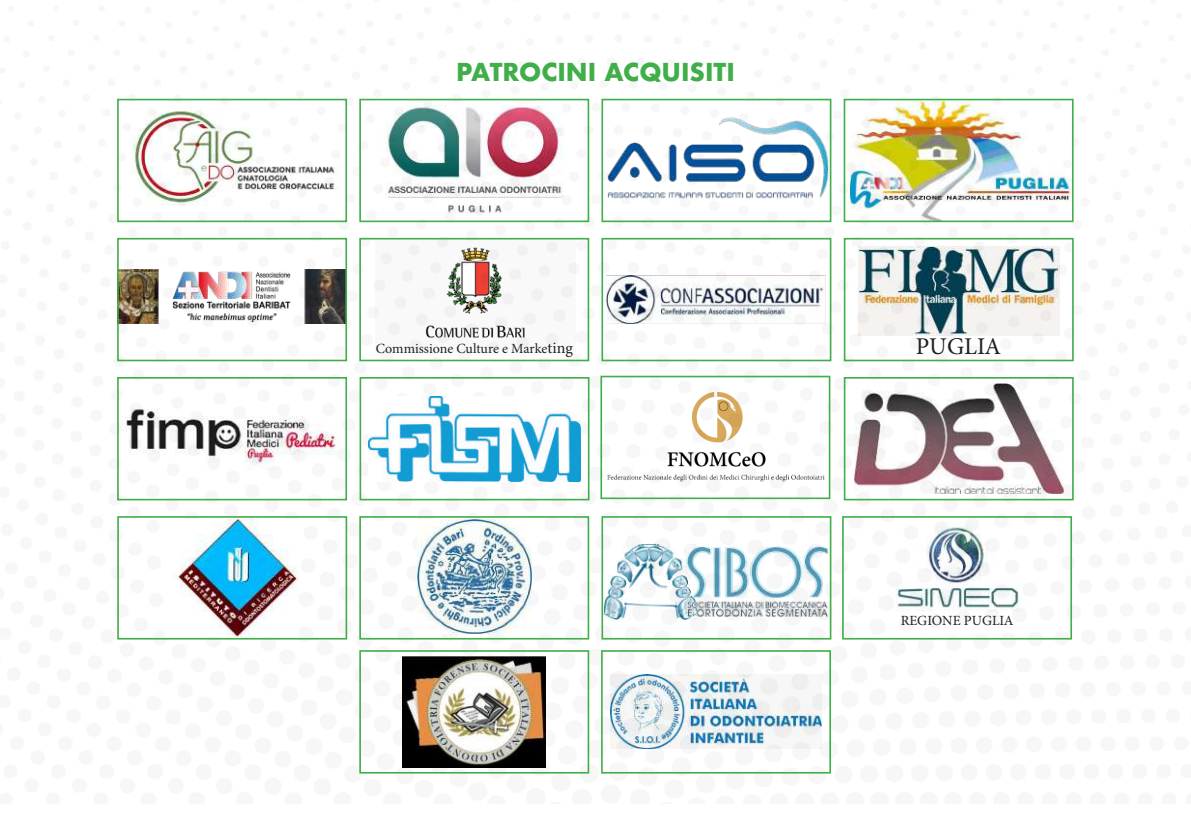
<style>
.page{position:relative;width:1191px;height:840px;background:#fff}
.page>*{position:absolute;margin:0;border:0;box-sizing:border-box;transform-origin:0 0}
.t1{font:700 24px "Futura";color:#40ae49}
.t2{font:24px "Minion Pro";color:#231f20}
.t3{font:14px "Minion Pro";letter-spacing:-.005em;color:#231f20}
.s1{font-size:16px}
</style>
<div class="page">
<img style="left:117px;top:98px;width:957px;height:676px">
<img style="left:120px;top:102px;width:224px;height:117px">
<div style="left:117px;top:99px;width:230px;height:123px;border:2px solid #40ae49"></div>
<img style="left:605px;top:114px;width:223px;height:93px">
<div style="left:601px;top:99px;width:230px;height:123px;border:2px solid #40ae49"></div>
<img style="left:604px;top:543px;width:224px;height:77px">
<div style="left:601px;top:516px;width:230px;height:123px;border:2px solid #40ae49"></div>
<img style="left:610px;top:674px;width:212px;height:74px">
<div style="left:601px;top:649px;width:230px;height:124px;border:2px solid #40ae49"></div>
<img style="left:166px;top:519px;width:133px;height:117px">
<div style="left:117px;top:516px;width:230px;height:123px;border:2px solid #40ae49"></div>
<img style="left:368px;top:396px;width:213px;height:85px">
<div style="left:359px;top:377px;width:230px;height:123px;border:2px solid #40ae49"></div>
<img style="left:857px;top:519px;width:212px;height:109px">
<div style="left:842px;top:516px;width:230px;height:123px;border:2px solid #40ae49"></div>
<img style="left:376px;top:241px;width:199px;height:110px">
<div style="left:359px;top:238px;width:230px;height:123px;border:2px solid #40ae49"></div>
<img style="left:850px;top:102px;width:220px;height:117px">
<div style="left:843px;top:99px;width:230px;height:123px;border:2px solid #40ae49"></div>
<img style="left:417px;top:519px;width:114px;height:114px">
<div style="left:359px;top:516px;width:230px;height:123px;border:2px solid #40ae49"></div>
<img style="left:403px;top:655px;width:142px;height:112px">
<div style="left:359px;top:649px;width:230px;height:124px;border:2px solid #40ae49"></div>
<img style="left:378px;top:102px;width:192px;height:117px">
<div style="left:359px;top:99px;width:230px;height:123px;border:2px solid #40ae49"></div>
<img style="left:120px;top:269px;width:224px;height:54px">
<div style="left:117px;top:238px;width:230px;height:123px;border:2px solid #40ae49"></div>
<img style="left:854px;top:384px;width:209px;height:109px">
<div style="left:843px;top:377px;width:230px;height:123px;border:2px solid #40ae49"></div>
<img style="left:607px;top:392px;width:218px;height:90px">
<div style="left:600px;top:375px;width:230px;height:124px;border:2px solid #40ae49"></div>
<img style="left:607px;top:275px;width:219px;height:49px">
<div style="left:601px;top:238px;width:230px;height:123px;border:2px solid #40ae49"></div>
<img style="left:858px;top:247px;width:201px;height:88px">
<div style="left:843px;top:238px;width:230px;height:123px;border:2px solid #40ae49"></div>
<img style="left:121px;top:393px;width:223px;height:83px">
<div style="left:117px;top:377px;width:230px;height:123px;border:2px solid #40ae49"></div>
<h1 class="t1" style="left:456px;top:54px;width:280px">PATROCINI ACQUISITI</h1>
<p class="t3" style="left:376px;top:340px;width:199px">Commissione Culture e Marke<span class="s1">ting</span></p>
<h1 class="t2" style="left:915px;top:331px;width:87px">PUGLIA</h1>
<p class="t3" style="left:900px;top:611px;width:114px">REGIONE PUGLIA</p>
</div>
